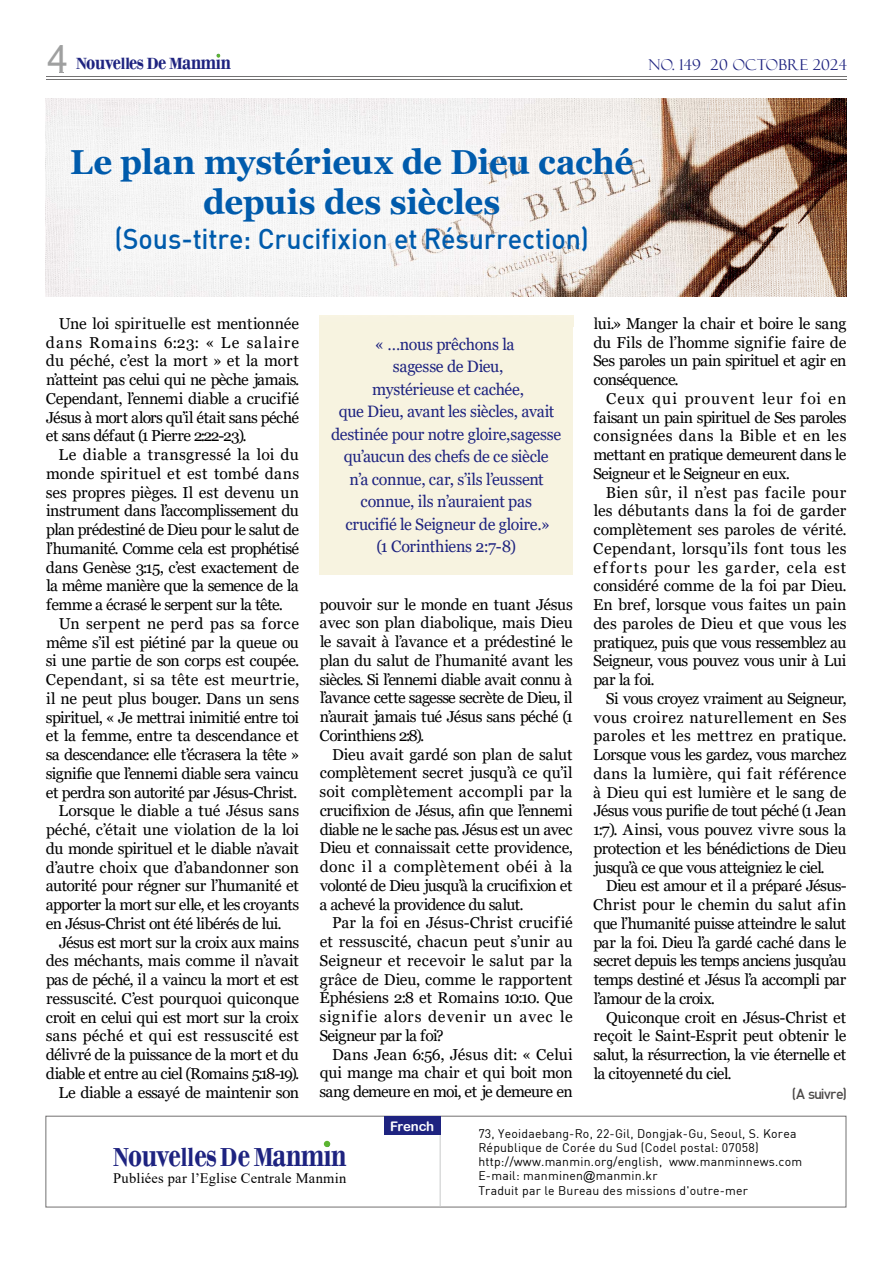
<style>
.page{position:relative;width:893px;height:1263px;background:#fff}
.page>*{position:absolute;margin:0;border:0;box-sizing:border-box;transform-origin:0 0}
.t1{font:700 37.95px "Bodoni";letter-spacing:-.015em;color:#1e2380;scale:.75 1}
.t2{font:700 34.65px/40.2px "Georgia";letter-spacing:-.005em;color:#005bac;text-align:center;scale:.95 1}
.t3{font:28.2px "Dinmed";letter-spacing:-.005em;color:#005bac;scale:.95 1}
.t4{font:700 23.55px "Bodoni";letter-spacing:-.015em;color:#1e2380;scale:.8 1}
.t5{font:16.5px/22.5px "Georgia";letter-spacing:-.015em;color:#1e2380;text-align:center}
.t6{font:15.75px/18.8px "Georgia";letter-spacing:-.03em;color:#000;text-align:justify}
.t7{font:15.75px "Georgia";letter-spacing:-.005em;color:#000}
.t8{font:15.75px "Georgia";letter-spacing:-.01em;color:#000}
.t9{font:15.75px "Georgia";letter-spacing:.02em;color:#000}
.t10{font:15.75px "Georgia";letter-spacing:.01em;color:#000}
.t11{font:15.75px "Georgia";letter-spacing:-.005em;color:#1e1c1c}
.t12{font:15.75px "Georgia";letter-spacing:.015em;color:#000}
.t13{font:15px "Felix Titling";letter-spacing:.02em;color:#1e2380}
.t14{font:14.4px "Times New Roman";letter-spacing:.015em;color:#000}
.t15{font:14.25px "Dinmed";letter-spacing:-.04em;color:#4c4948}
.t16{font:13.2px "Arial Rounded MT Bold";letter-spacing:-.02em;color:#fff}
.t17{font:12.3px/14.2px "Dinreg";letter-spacing:.015em;color:#000}
.s1{font-family:"Arial";font-weight:400;font-size:37.5px;color:#9fa0a0}
.s2{font-size:16.95px}
.s3{color:#000}
.s4{color:#131211}
.s5{color:#1f1d1d}
.s6{color:#121111}
.s7{color:#020202}
.s8{color:#010101}
.s9{color:#1b1a19}
.s10{color:#0d0c0c}
.s11{color:#11100f}
.s12{font-size:27.3px}
.s13{font-family:"Arial"}
</style>
<div class="page">
<hr style="left:47px;top:76px;width:799px;height:1px;background:#727171">
<hr style="left:47px;top:79px;width:799px;height:1px;background:#727171">
<svg style="left:217px;top:54px;width:3px;height:4px"></svg>
<div style="left:45px;top:1116px;width:801px;height:91px;border:1px solid #727171"></div>
<hr style="left:440px;top:1118px;width:1px;height:89px;background:#c9caca">
<div style="left:383px;top:1116px;width:57px;height:19px;background:#1e2380"></div>
<svg style="left:324px;top:1141px;width:6px;height:6px"></svg>
<div style="left:320px;top:316px;width:253px;height:259px;background:#f7f3e0"></div>
<img style="left:47px;top:99px;width:799px;height:198px">
<img style="left:45px;top:76px;width:663px;height:47px">
<img style="left:45px;top:123px;width:2px;height:174px">
<img style="left:46px;top:276px;width:662px;height:51px">
<img style="left:47px;top:76px;width:661px;height:1px">
<img style="left:47px;top:79px;width:661px;height:1px">
<img style="left:59px;top:317px;width:240px;height:10px">
<img style="left:593px;top:317px;width:115px;height:10px">
<img style="left:320px;top:316px;width:253px;height:11px">
<h3 class="t4" style="left:48px;top:47px;width:231px"><span class="s1">4</span> <span class="s2">N</span>ouve<span class="s2">ll</span>es <span class="s2">D</span>e <span class="s2">M</span>anmin</h3>
<p class="t13" style="left:648px;top:56px;width:200px">NO. 149 20 OCTOBRE 2024</p>
<h2 class="t2" style="left:70px;top:144px;width:594px">Le plan mystérieux de Dieu caché depuis des siècles</h2>
<h3 class="t3" style="left:114px;top:226px;width:501px">(Sous-titre: Crucifixion et Résurrection)</h3>
<p class="t11" style="left:59px;top:314px;width:242px"><span class="s3">Une</span> <span class="s4">lo</span><span class="s5">i</span> <span class="s6">sp</span>irit<span class="s7">ue</span>ll<span class="s8">e</span> <span class="s7">es</span><span class="s9">t</span> <span class="s10">me</span><span class="s9">nt</span>io<span class="s10">nn</span><span class="s9">ée</span></p>
<p class="t6" style="left:46px;top:333px;width:255px">dans Romains 6:23: « Le salaire du péché, c’est la mort » et la mort n’atteint pas celui qui ne pèche jamais.<br>Cependant, l’ennemi diable a crucifié Jésus à mort alors qu’il était sans péché et sans défaut (1 Pierre 2:22-23).</p>
<p class="t6" style="left:46px;top:445px;width:255px;text-indent:13px">Le diable a transgressé la loi du monde spirituel et est tombé dans ses propres pièges. Il est devenu un instrument dans l’accomplissement du plan prédestiné de Dieu pour le salut de l’humanité. Comme cela est prophétisé dans Genèse 3:15, c’est exactement de la même manière que la semence de la femme a écrasé le serpent sur la tête.</p>
<p class="t12" style="left:59px;top:614px;width:242px">Un serpent ne perd pas sa force</p>
<p class="t6" style="left:46px;top:633px;width:254px">même s’il est piétiné par la queue ou</p>
<p class="t6" style="left:46px;top:651px;width:255px">si une partie de son corps est coupée.</p>
<p class="t9" style="left:46px;top:671px;width:255px">Cependant, si sa tête est meurtrie,</p>
<p class="t6" style="left:46px;top:689px;width:254px">il ne peut plus bouger. Dans un sens</p>
<p class="t6" style="left:46px;top:708px;width:254px">spirituel, « Je mettrai inimitié entre toi</p>
<p class="t6" style="left:46px;top:726px;width:254px">et la femme, entre ta descendance et</p>
<p class="t6" style="left:46px;top:745px;width:255px">sa descendance: elle t’écrasera la tête »</p>
<p class="t6" style="left:46px;top:764px;width:254px">signifie que l’ennemi diable sera vaincu</p>
<p class="t6" style="left:46px;top:783px;width:253px">et perdra son autorité par Jésus-Christ.</p>
<p class="t6" style="left:59px;top:801px;width:242px">Lorsque le diable a tué Jésus sans</p>
<p class="t8" style="left:46px;top:821px;width:254px">péché, c’était une violation de la loi</p>
<p class="t6" style="left:46px;top:839px;width:254px">du monde spirituel et le diable n’avait</p>
<p class="t7" style="left:46px;top:858px;width:254px">d’autre choix que d’abandonner son</p>
<p class="t6" style="left:46px;top:876px;width:254px">autorité pour régner sur l’humanité et</p>
<p class="t6" style="left:46px;top:895px;width:255px">apporter la mort sur elle, et les croyants</p>
<p class="t6" style="left:46px;top:914px;width:237px">en Jésus-Christ ont été libérés de lui.</p>
<p class="t6" style="left:59px;top:933px;width:242px">Jésus est mort sur la croix aux mains</p>
<p class="t8" style="left:46px;top:952px;width:254px">des méchants, mais comme il n’avait</p>
<p class="t6" style="left:46px;top:970px;width:254px">pas de péché, il a vaincu la mort et est</p>
<p class="t7" style="left:46px;top:989px;width:254px">ressuscité. C’est pourquoi quiconque</p>
<p class="t6" style="left:46px;top:1008px;width:254px">croit en celui qui est mort sur la croix</p>
<p class="t10" style="left:46px;top:1027px;width:254px">sans péché et qui est ressuscité est</p>
<p class="t6" style="left:46px;top:1045px;width:254px">délivré de la puissance de la mort et du</p>
<p class="t6" style="left:46px;top:1064px;width:255px">diable et entre au ciel (Romains 5:18-19).</p>
<p class="t6" style="left:59px;top:1083px;width:242px">Le diable a essayé de maintenir son</p>
<p class="t5" style="left:331px;top:333px;width:232px">« …nous prêchons la<br>sagesse de Dieu,<br>mystérieuse et cachée,<br>que Dieu, avant les siècles, avait destinée pour notre gloire,sagesse qu’aucun des chefs de ce siècle<br>n’a connue, car, s’ils l’eussent connue, ils n’auraient pas<br>crucifié le Seigneur de gloire.»<br>(1 Corinthiens 2:7-8)</p>
<p class="t6" style="left:319px;top:595px;width:255px">pouvoir sur le monde en tuant Jésus avec son plan diabolique, mais Dieu le savait à l’avance et a prédestiné le plan du salut de l’humanité avant les siècles. Si l’ennemi diable avait connu à l’avance cette sagesse secrète de Dieu, il n’aurait jamais tué Jésus sans péché (1<br>Corinthiens 2:8).</p>
<p class="t6" style="left:319px;top:745px;width:255px;text-indent:13px">Dieu avait gardé son plan de salut complètement secret jusqu’à ce qu’il soit complètement accompli par la crucifixion de Jésus, afin que l’ennemi diable ne le sache pas. Jésus est un avec Dieu et connaissait cette providence, donc il a complètement obéi à la volonté de Dieu jusqu’à la crucifixion et a achevé la providence du salut.</p>
<p class="t6" style="left:319px;top:913px;width:255px;text-indent:13px">Par la foi en Jésus-Christ crucifié et ressuscité, chacun peut s’unir au Seigneur et recevoir le salut par la grâce de Dieu, comme le rapportent Éphésiens 2:8 et Romains 10:10. Que signifie alors devenir un avec le Seigneur par la foi?</p>
<p class="t6" style="left:319px;top:1045px;width:254px;text-indent:13px">Dans Jean 6:56, Jésus dit: « Celui qui mange ma chair et qui boit mon sang demeure en moi, et je demeure en</p>
<p class="t6" style="left:593px;top:314px;width:255px"><span class="s5">lu</span><span class="s11">i.</span>» Manger la chair et boire le sang du Fils de l’homme signifie faire de Ses paroles un pain spirituel et agir en conséquence.</p>
<p class="t6" style="left:593px;top:389px;width:255px;text-indent:13px">Ceux qui prouvent leur foi en faisant un pain spirituel de Ses paroles consignées dans la Bible et en les mettant en pratique demeurent dans le Seigneur et le Seigneur en eux.</p>
<p class="t6" style="left:593px;top:483px;width:255px;text-indent:13px">Bien sûr, il n’est pas facile pour les débutants dans la foi de garder complètement ses paroles de vérité.<br>Cependant, lorsqu’ils font tous les efforts pour les garder, cela est considéré comme de la foi par Dieu.<br>En bref, lorsque vous faites un pain des paroles de Dieu et que vous les pratiquez, puis que vous ressemblez au Seigneur, vous pouvez vous unir à Lui par la foi.</p>
<p class="t6" style="left:593px;top:689px;width:255px;text-indent:13px">Si vous croyez vraiment au Seigneur, vous croirez naturellement en Ses paroles et les mettrez en pratique.<br>Lorsque vous les gardez, vous marchez dans la lumière, qui fait référence à Dieu qui est lumière et le sang de Jésus vous purifie de tout péché (1 Jean 1:7). Ainsi, vous pouvez vivre sous la protection et les bénédictions de Dieu jusqu’à ce que vous atteigniez le ciel.</p>
<p class="t6" style="left:593px;top:876px;width:255px;text-indent:13px">Dieu est amour et il a préparé Jésus-Christ pour le chemin du salut afin que l’humanité puisse atteindre le salut par la foi. Dieu l’a gardé caché dans le secret depuis les temps anciens jusqu’au temps destiné et Jésus l’a accompli par l’amour de la croix.</p>
<p class="t6" style="left:593px;top:1008px;width:254px;text-indent:13px">Quiconque croit en Jésus-Christ et reçoit le Saint-Esprit peut obtenir le salut, la résurrection, la vie éternelle et la citoyenneté du ciel.</p>
<p class="t15" style="left:791px;top:1087px;width:57px">(A suivre)</p>
<h1 class="t1" style="left:113px;top:1130px;width:313px"><span class="s12">N</span>ouve<span class="s12">ll</span>es <span class="s12">D</span>e <span class="s12">M</span>anmin</h1>
<p class="t14" style="left:113px;top:1173px;width:234px">Publiées par l’Eglise Centrale Manmin</p>
<p class="t16" style="left:390px;top:1118px;width:45px">French</p>
<p class="t17" style="left:478px;top:1127px;width:325px">73, Yeoidaebang-Ro, 22-Gil, Dongjak-Gu, Seoul, S. Korea République de Corée du Sud (Codel postal: 07058) http://www.manmin.org/english, www.manminnews.com E-mail: manminen<span class="s13">@</span>manmin.kr<br>Traduit par le Bureau des missions d'outre-mer</p>
</div>
